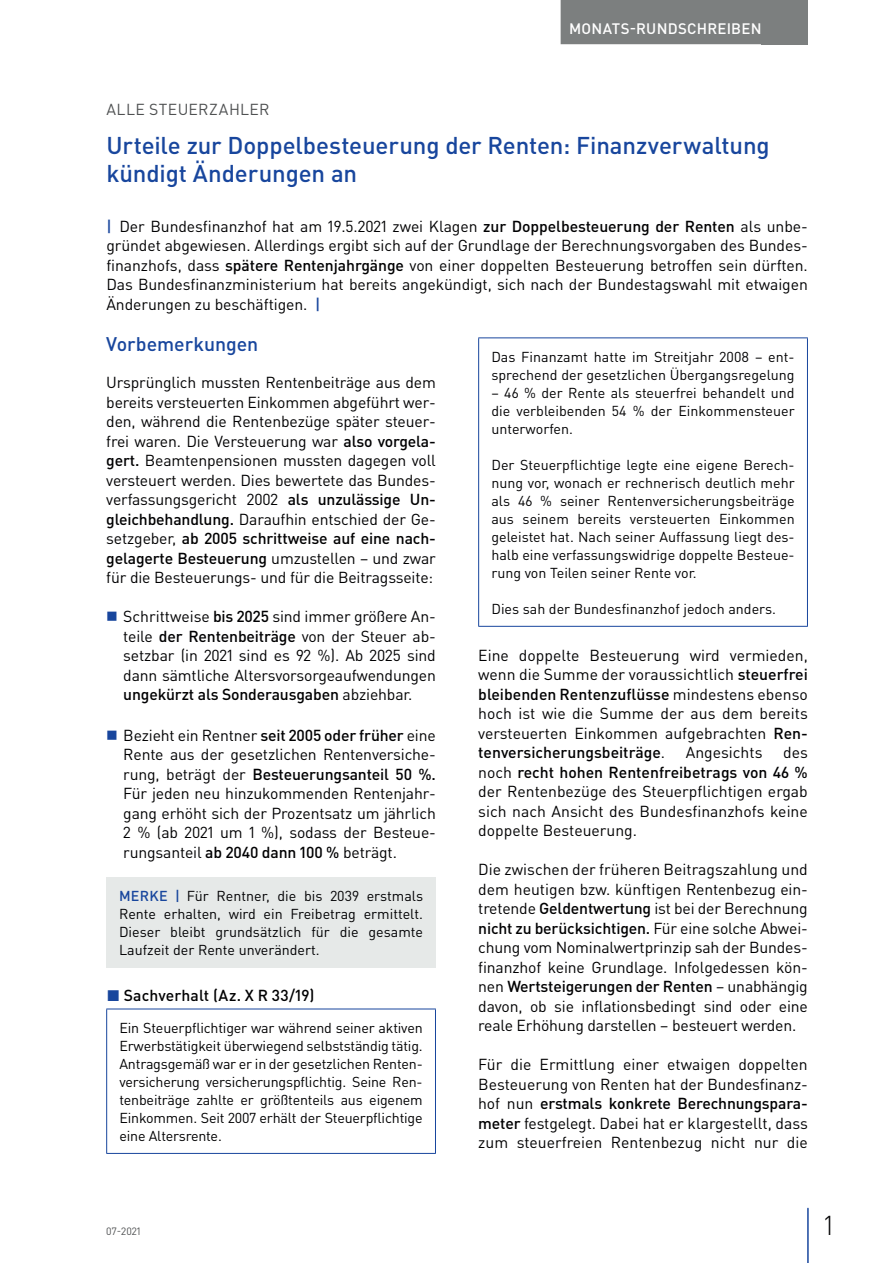
<style>
.page{position:relative;width:893px;height:1263px;background:#fff}
.page>*{position:absolute;margin:0;border:0;box-sizing:border-box;transform-origin:0 0}
.t1{font:300 27px "DIN Pro";color:#000002}
.t2{font:500 24px/28.5px "DIN Pro";letter-spacing:-.005em;color:#18469d}
.t3{font:500 19.5px "DIN Pro";letter-spacing:-.005em;color:#18469d}
.t4{font:15.75px/19.5px "DIN Pro";letter-spacing:-.01em;color:#000002;text-align:justify}
.t5{font:500 15.75px "DIN Pro";letter-spacing:.005em;color:#000002}
.t6{font:15.75px "DIN Pro";letter-spacing:.025em;color:#4f5152}
.t7{font:500 15px "DIN Pro";letter-spacing:.015em;color:#fff}
.t8{font:14.25px/18px "DIN Pro";color:#000002;text-align:justify}
.t9{font:10.5px "DIN Pro";color:#4f5152}
.s1{font-weight:500;color:#18469d}
.s2{font-weight:500}
.s3{color:#18469d}
</style>
<div class="page">
<div style="left:762px;top:0;width:46px;height:44px;background:#7c7f7f"></div>
<hr style="left:807px;top:1208px;width:2px;height:55px;background:#18469d">
<div style="left:561px;top:0;width:209px;height:44px;background:#7c7f7f"></div>
<div style="left:106px;top:877px;width:330px;height:90px;background:#e6e9e8"></div>
<hr style="left:106px;top:1008px;width:330px;height:1px;background:#18469d">
<hr style="left:106px;top:1009px;width:1px;height:144px;background:#18469d">
<hr style="left:435px;top:1009px;width:1px;height:144px;background:#18469d">
<hr style="left:106px;top:1153px;width:330px;height:1px;background:#18469d">
<hr style="left:478px;top:337px;width:330px;height:1px;background:#18469d">
<hr style="left:478px;top:338px;width:1px;height:288px;background:#18469d">
<hr style="left:807px;top:338px;width:1px;height:288px;background:#18469d">
<hr style="left:478px;top:626px;width:330px;height:1px;background:#18469d">
<p class="t7" style="left:569px;top:18px;width:194px">MONATS-RUNDSCHREIBEN</p>
<p class="t6" style="left:106px;top:98px;width:165px">ALLE STEUERZAHLER</p>
<h2 class="t2" style="left:106px;top:130px;width:665px">Urteile zur Doppelbesteuerung der Renten: Finanzverwaltung kündigt Änderungen an</h2>
<p class="t4" style="left:106px;top:216px;width:703px"><span class="s1">|</span> Der Bundesfinanzhof hat am 19.5.2021 zwei Klagen <span class="s2">zur Doppelbesteuerung der Renten</span> als unbe&shy;gründet abgewiesen. Allerdings ergibt sich auf der Grundlage der Berechnungsvorgaben des Bundes&shy;finanzhofs, dass <span class="s2">spätere Rentenjahrgänge</span> von einer doppelten Besteuerung betroffen sein dürften.<br>Das Bundesfinanzministerium hat bereits angekündigt, sich nach der Bundestagswahl mit etwaigen Änderungen zu beschäftigen. <span class="s1">|</span></p>
<p class="t3" style="left:106px;top:331px;width:154px">Vorbemerkungen</p>
<p class="t4" style="left:106px;top:372px;width:331px">Ursprünglich mussten Rentenbeiträge aus dem bereits versteuerten Einkommen abgeführt wer&shy;den, während die Rentenbezüge später steuer&shy;frei waren. Die Versteuerung war <span class="s2">also vorgela&shy;gert.</span> Beamtenpensionen mussten dagegen voll versteuert werden. Dies bewertete das Bundes&shy;verfassungsgericht 2002 <span class="s2">als unzulässige Un&shy;gleichbehandlung.</span> Daraufhin entschied der Ge&shy;setzgeber, <span class="s2">ab 2005 schrittweise auf eine nach&shy;gelagerte Besteuerung</span> umzustellen – und zwar für die Besteuerungs- und für die Beitragsseite:</p>
<p class="t4" style="left:123px;top:606px;width:314px">Schrittweise <span class="s2">bis 2025</span> sind immer größere An&shy;teile <span class="s2">der Rentenbeiträge</span> von der Steuer ab&shy;setzbar (in 2021 sind es 92 %). Ab 2025 sind dann sämtliche Altersvorsorgeaufwendungen <span class="s2">ungekürzt als Sonderausgaben</span> abziehbar.</p>
<p class="t4" style="left:123px;top:725px;width:314px">Bezieht ein Rentner <span class="s2">seit 2005 oder früher</span> eine Rente aus der gesetzlichen Rentenversiche&shy;rung, beträgt der <span class="s2">Besteuerungsanteil 50 %.<br></span>Für jeden neu hinzukommenden Rentenjahr&shy;gang erhöht sich der Prozentsatz um jährlich 2 % (ab 2021 um 1 %), sodass der Besteue&shy;rungsanteil <span class="s2">ab 2040 dann 100 %</span> beträgt.</p>
<p class="t8" style="left:119px;top:886px;width:306px"><span class="s1">MERKE |</span> Für Rentner, die bis 2039 erstmals Rente erhalten, wird ein Freibetrag ermittelt.<br>Dieser bleibt grundsätzlich für die gesamte Laufzeit der Rente unverändert.</p>
<p class="t5" style="left:107px;top:984px;width:209px"><span class="s3">◼</span> Sachverhalt (Az. X R 33/19)</p>
<p class="t8" style="left:119px;top:1018px;width:305px">Ein Steuerpflichtiger war während seiner aktiven Erwerbstätigkeit überwiegend selbstständig tätig.<br>Antragsgemäß war er in der gesetzlichen Renten&shy;versicherung versicherungspflichtig. Seine Ren&shy;tenbeiträge zahlte er größtenteils aus eigenem Einkommen. Seit 2007 erhält der Steuerpflichtige eine Altersrente.</p>
<p class="t8" style="left:491px;top:347px;width:305px">Das Finanzamt hatte im Streitjahr 2008 – ent&shy;sprechend der gesetzlichen Übergangsregelung</p>
<p class="t8" style="left:491px;top:383px;width:305px">– 46 % der Rente als steuerfrei behandelt und die verbleibenden 54 % der Einkommensteuer unterworfen.</p>
<p class="t8" style="left:491px;top:455px;width:305px">Der Steuerpflichtige legte eine eigene Berech&shy;nung vor, wonach er rechnerisch deutlich mehr als 46 % seiner Rentenversicherungsbeiträge aus seinem bereits versteuerten Einkommen geleistet hat. Nach seiner Auffassung liegt des&shy;halb eine verfassungswidrige doppelte Besteue&shy;rung von Teilen seiner Rente vor.</p>
<p class="t8" style="left:491px;top:599px;width:286px">Dies sah der Bundesfinanzhof jedoch anders.</p>
<p class="t4" style="left:478px;top:645px;width:331px">Eine doppelte Besteuerung wird vermieden, wenn die Summe der voraussichtlich <span class="s2">steuerfrei bleibenden Rentenzuflüsse</span> mindestens ebenso hoch ist wie die Summe der aus dem bereits versteuerten Einkommen aufgebrachten <span class="s2">Ren&shy;tenversicherungsbeiträge</span>.</p>
<p class="t4" style="left:686px;top:742px;width:78px">Angesichts</p>
<p class="t4" style="left:478px;top:742px;width:331px;text-indent:305px">des noch <span class="s2">recht hohen Rentenfreibetrags von 46 % </span>der Rentenbezüge des Steuerpflichtigen ergab sich nach Ansicht des Bundesfinanzhofs keine doppelte Besteuerung.</p>
<p class="t4" style="left:478px;top:859px;width:331px">Die zwischen der früheren Beitragszahlung und dem heutigen bzw. künftigen Rentenbezug ein&shy;tretende <span class="s2">Geldentwertung</span> ist bei der Berechnung <span class="s2">nicht zu berücksichtigen.</span> Für eine solche Abwei&shy;chung vom Nominalwertprinzip sah der Bundes&shy;finanzhof keine Grundlage. Infolgedessen kön&shy;nen <span class="s2">Wertsteigerungen der Renten</span> – unabhängig davon, ob sie inflationsbedingt sind oder eine reale Erhöhung darstellen – besteuert werden.</p>
<p class="t4" style="left:478px;top:1054px;width:331px">Für die Ermittlung einer etwaigen doppelten Besteuerung von Renten hat der Bundesfinanz&shy;hof nun <span class="s2">erstmals konkrete Berechnungspara&shy;meter</span> festgelegt. Dabei hat er klargestellt, dass zum steuerfreien Rentenbezug nicht nur die</p>
<p class="t9" style="left:106px;top:1224px;width:36px">07-2021</p>
<h1 class="t1" style="left:824px;top:1207px;width:11px">1</h1>
</div>
